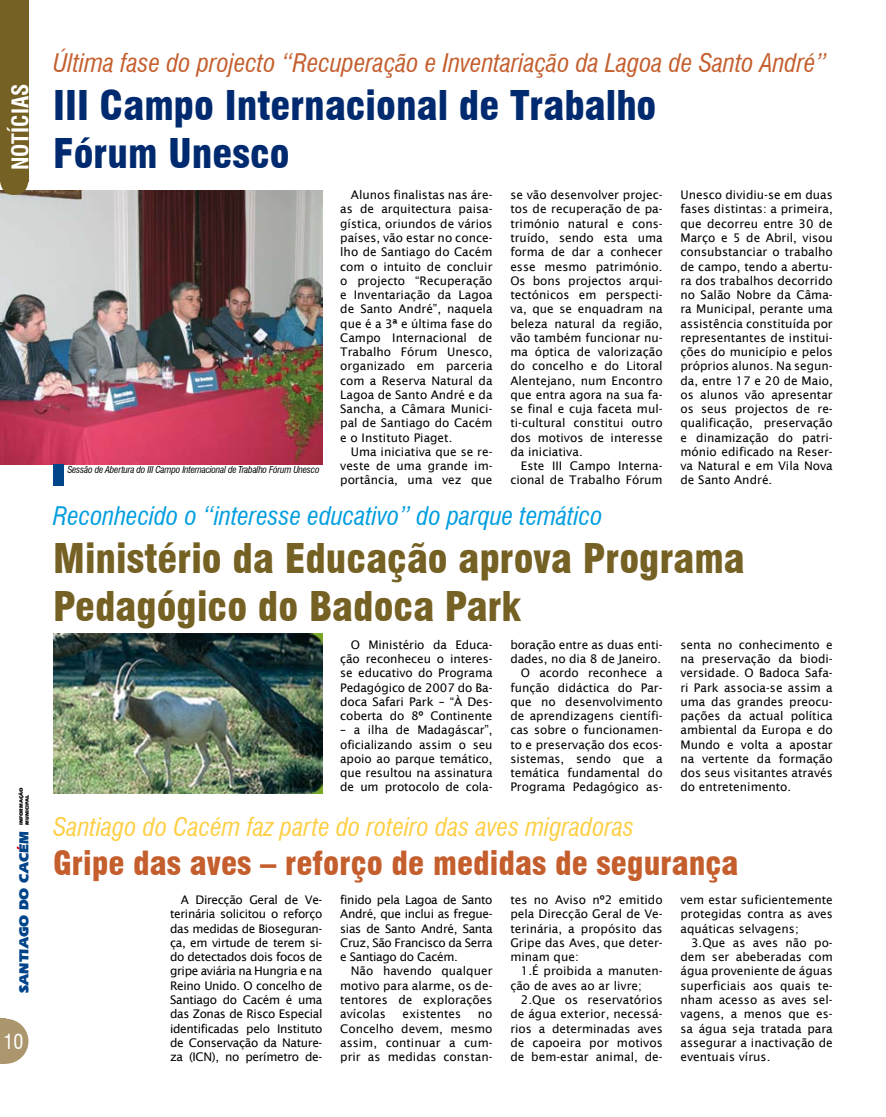
<style>
.page{position:relative;width:886px;height:1117px;background:#fff}
.page>*{position:absolute;margin:0;border:0;box-sizing:border-box;transform-origin:0 0}
.t1{font:900 condensed 40px/48px "Swiss 721 BT";color:#766124}
.t2{font:900 condensed 40px/48px "Swiss 721 BT";color:#002a6f}
.t3{font:900 condensed 32.5px "Swiss 721 BT";color:#c55e2d}
.t4{font:italic condensed 25px "Swiss 721 BT";color:#c55e2d}
.t5{font:italic condensed 25px "Swiss 721 BT";color:#fecf44}
.t6{font:italic condensed 25px "Swiss 721 BT";color:#009ee0}
.t7{font:700 condensed 22.5px "Swiss 721 BT";color:#fff}
.t8{font:condensed 20px "Swiss 721 BT";color:#fff}
.t9{font:900 13.75px "Eras IT Cby BT";color:#004489}
.t10{font:11.88px/14.2px "Lucida Sans";color:#000;text-align:justify}
.t11{font:italic condensed 9.38px "Swiss 721 BT";letter-spacing:-.02em;color:#000}
.t12{font:900 5px/6px "Eras IT Cby BT";color:#000}
</style>
<div class="page">
<svg style="left:5px;top:1018px;width:23px;height:45px"></svg>
<div style="left:0;top:1018px;width:5px;height:45px;background:#ab966d"></div>
<hr style="left:885px;top:0;width:1px;height:1116px;background:#f4e9cd">
<hr style="left:885px;top:468px;width:1px;height:648px;background:#fff">
<img style="left:0;top:190px;width:322px;height:275px">
<div style="left:0;top:0;width:29px;height:182px;background:#766124"></div>
<svg style="left:0;top:182px;width:28px;height:13px"></svg>
<div style="left:53px;top:464px;width:11px;height:22px;background:#004489"></div>
<img style="left:53px;top:633px;width:269px;height:160px">
<h3 class="t7" style="left:7px;top:170px;width:88px;rotate:-90deg">NOTÍCIAS</h3>
<p class="t12" style="left:18px;top:824px;width:39px;rotate:-90deg">INFORMAÇÃO<br>MUNICIPAL</p>
<p class="t9" style="left:15px;top:992px;width:163px;rotate:-90deg">SANTIAGO DO CACEM</p>
<h3 class="t8" style="left:4px;top:1029px;width:21px">10</h3>
<h3 class="t4" style="left:53px;top:48px;width:775px">Última fase do projecto “Recuperação e Inventariação da Lagoa de Santo André”</h3>
<h1 class="t2" style="left:53px;top:82px;width:605px">III Campo Internacional de Trabalho<br>Fórum Unesco</h1>
<p class="t10" style="left:340px;top:188px;width:154px;text-indent:11px">Alunos finalistas nas áre&shy;as de arquitectura paisa&shy;gística, oriundos de vários países, vão estar no conce&shy;lho de Santiago do Cacém com o intuito de concluir o projecto “Recuperação e Inventariação da Lagoa de Santo André”, naquela que é a 3ª e última fase do Campo Internacional de Trabalho Fórum Unesco, organizado em parceria com a Reserva Natural da Lagoa de Santo André e da Sancha, a Câmara Munici&shy;pal de Santiago do Cacém e o Instituto Piaget.</p>
<p class="t10" style="left:340px;top:444px;width:154px;text-indent:11px">Uma iniciativa que se re&shy;veste de uma grande im&shy;portância, uma vez que</p>
<p class="t10" style="left:510px;top:188px;width:154px">se vão desenvolver projec&shy;tos de recuperação de pa&shy;trimónio natural e cons&shy;truído, sendo esta uma forma de dar a conhecer esse mesmo património.<br>Os bons projectos arqui&shy;tectónicos em perspecti&shy;va, que se enquadram na beleza natural da região, vão também funcionar nu&shy;ma óptica de valorização do concelho e do Litoral Alentejano, num Encontro que entra agora na sua fa&shy;se final e cuja faceta mul&shy;ti-cultural constitui outro dos motivos de interesse da iniciativa.</p>
<p class="t10" style="left:510px;top:458px;width:154px;text-align:right">Este III Campo Interna&shy;cional de Trabalho Fórum</p>
<p class="t10" style="left:680px;top:188px;width:154px">Unesco dividiu-se em duas fases distintas: a primeira, que decorreu entre 30 de Março e 5 de Abril, visou consubstanciar o trabalho de campo, tendo a abertu&shy;ra dos trabalhos decorrido no Salão Nobre da Câma&shy;ra Municipal, perante uma assistência constituída por representantes de institui&shy;ções do município e pelos próprios alunos. Na segun&shy;da, entre 17 e 20 de Maio, os alunos vão apresentar os seus projectos de re&shy;qualificação, preservação e dinamização do patri&shy;mónio edificado na Reser&shy;va Natural e em Vila Nova de Santo André.</p>
<p class="t11" style="left:67px;top:464px;width:254px">Sessão de Abertura do III Campo Internacional de Trabalho Fórum Unesco</p>
<h3 class="t6" style="left:53px;top:501px;width:551px">Reconhecido o “interesse educativo” do parque temático</h3>
<h1 class="t1" style="left:53px;top:534px;width:693px">Ministério da Educação aprova Programa<br>Pedagógico do Badoca Park</h1>
<p class="t10" style="left:340px;top:637px;width:154px;text-indent:11px">O Ministério da Educa&shy;ção reconheceu o interes&shy;se educativo do Programa Pedagógico de 2007 do Ba&shy;doca Safari Park – “À Des&shy;coberta do 8º Continente</p>
<p class="t10" style="left:340px;top:722px;width:154px">– a ilha de Madagáscar”, oficializando assim o seu apoio ao parque temático, que resultou na assinatura de um protocolo de cola-</p>
<p class="t10" style="left:510px;top:637px;width:154px;text-align:right">boração entre as duas enti&shy;dades, no dia 8 de Janeiro.<br>O acordo reconhece a função didáctica do Par&shy;que no desenvolvimento de aprendizagens científi&shy;cas sobre o funcionamen&shy;to e preservação dos ecos&shy;sistemas, sendo que a temática fundamental do<br>Programa Pedagógico as-</p>
<p class="t10" style="left:680px;top:637px;width:154px">senta no conhecimento e na preservação da biodi&shy;versidade. O Badoca Safa&shy;ri Park associa-se assim a uma das grandes preocu&shy;pações da actual política ambiental da Europa e do Mundo e volta a apostar na vertente da formação dos seus visitantes através do entretenimento.</p>
<h3 class="t5" style="left:53px;top:811px;width:582px">Santiago do Cacém faz parte do roteiro das aves migradoras</h3>
<h2 class="t3" style="left:53px;top:843px;width:687px">Gripe das aves – reforço de medidas de segurança</h2>
<p class="t10" style="left:170px;top:892px;width:154px;text-indent:11px">A Direcção Geral de Ve&shy;terinária solicitou o reforço das medidas de Bioseguran&shy;ça, em virtude de terem si&shy;do detectados dois focos de gripe aviária na Hungria e na Reino Unido. O concelho de Santiago do Cacém é uma das Zonas de Risco Especial identificadas pelo Instituto de Conservação da Nature&shy;za (ICN), no perímetro de-</p>
<p class="t10" style="left:340px;top:892px;width:154px">finido pela Lagoa de Santo André, que inclui as fregue&shy;sias de Santo André, Santa Cruz, São Francisco da Serra e Santiago do Cacém.</p>
<p class="t10" style="left:680px;top:892px;width:154px">vem estar suficientemente protegidas contra as aves aquáticas selvagens;</p>
<p class="t10" style="left:680px;top:935px;width:154px;text-indent:11px">3.Que as aves não po&shy;dem ser abeberadas com água proveniente de águas superficiais aos quais te&shy;nham acesso as aves sel&shy;vagens, a menos que es&shy;sa água seja tratada para assegurar a inactivação de eventuais vírus.</p>
<p class="t10" style="left:510px;top:892px;width:154px">tes no Aviso nº2 emitido pela Direcção Geral de Ve&shy;terinária, a propósito das Gripe das Aves, que deter&shy;minam que:</p>
<p class="t10" style="left:510px;top:963px;width:154px;text-indent:11px">1.É proibida a manuten&shy;ção de aves ao ar livre;</p>
<p class="t10" style="left:510px;top:992px;width:154px;text-indent:11px">2.Que os reservatórios de água exterior, necessá&shy;rios a determinadas aves de capoeira por motivos de bem-estar animal, de-</p>
<p class="t10" style="left:340px;top:963px;width:154px;text-indent:11px">Não havendo qualquer motivo para alarme, os de&shy;tentores de explorações avícolas</p>
<p class="t10" style="left:402px;top:1006px;width:60px">existentes</p>
<p class="t10" style="left:340px;top:1006px;width:154px;text-indent:138px">no Concelho devem, mesmo assim, continuar a cum&shy;prir as medidas constan-</p>
</div>
